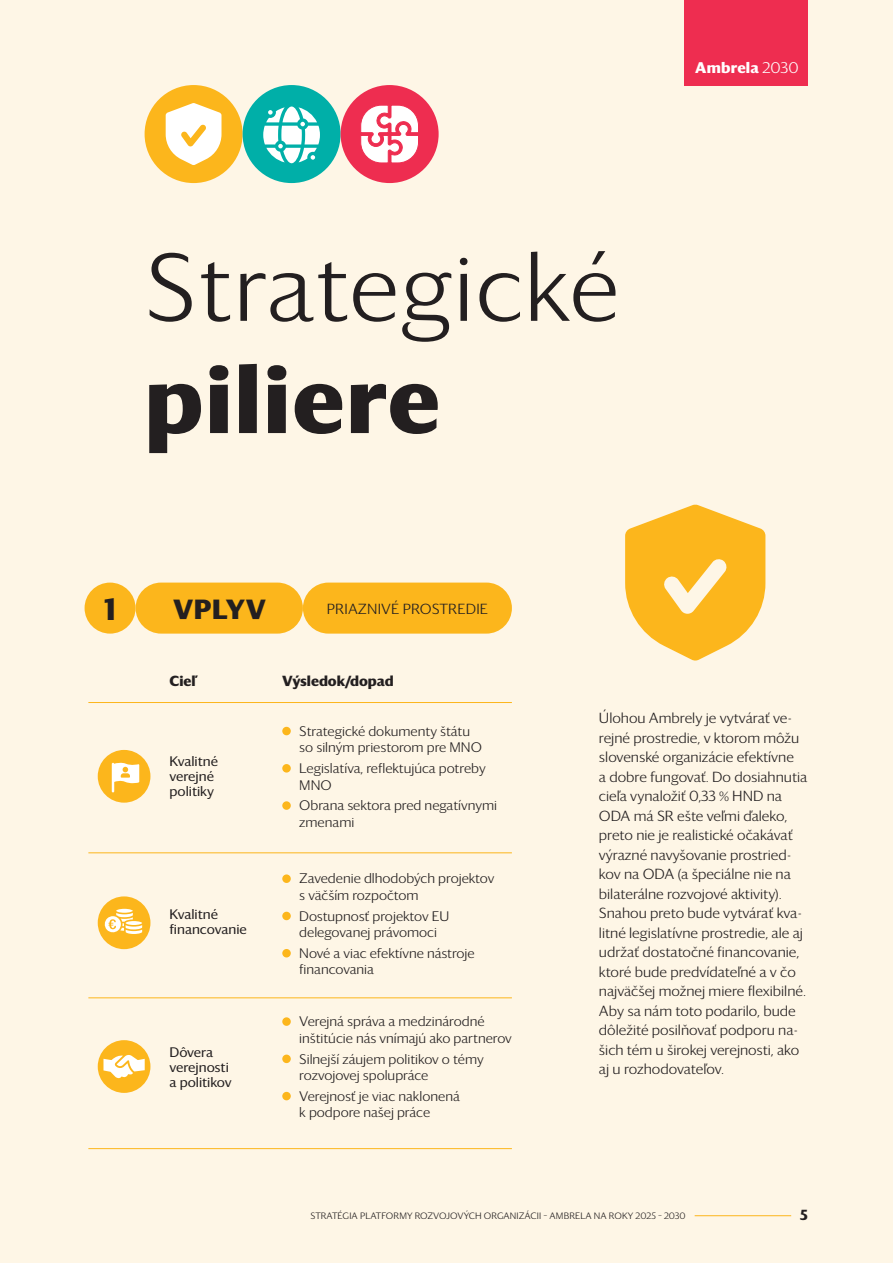
<style>
.page{position:relative;width:893px;height:1263px;background:#fef6e6}
.page>*{position:absolute;margin:0;border:0;box-sizing:border-box;transform-origin:0 0}
.t1{font:300 93.45px/112.2px "Darby Sans";letter-spacing:.02em;color:#231f20}
.t2{font:700 30px "Darby Sans";color:#231f20}
.t3{font:700 27px "Darby Sans";letter-spacing:.02em;color:#231f20}
.t4{font:700 15px "Darby Sans";letter-spacing:.015em;color:#fff}
.Text{font:300 14.25px/19.5px "Darby Sans";color:#231f20}
.Text-2{font:700 14.25px "Darby Sans";color:#231f20}
.Text-3{font:300 13.5px/16.5px "Darby Sans";color:#231f20}
.Text-4{font:13.5px/15px "Darby Sans";color:#231f20}
.Text-5{font:300 9px "Darby Sans";letter-spacing:.01em;color:#231f20}
.s1{font-weight:300}
.s2{font-weight:700}
</style>
<div class="page">
<div style="left:136px;top:583px;width:167px;height:51px;background:#fcb61c;border-radius:26px"></div>
<div style="left:303px;top:583px;width:209px;height:51px;background:#fcb61c;border-radius:26px"></div>
<hr style="left:695px;top:1215px;width:96px;height:1px;background:#fcb61c">
<hr style="left:88px;top:702px;width:424px;height:1px;background:#fcb61c">
<hr style="left:88px;top:852px;width:424px;height:1px;background:#fcb61c">
<hr style="left:88px;top:997px;width:424px;height:1px;background:#fcb61c">
<hr style="left:88px;top:1148px;width:424px;height:1px;background:#fcb61c">
<div style="left:282px;top:727px;width:9px;height:8px;background:#fcb61c;border-radius:50%"></div>
<div style="left:282px;top:764px;width:9px;height:8px;background:#fcb61c;border-radius:50%"></div>
<div style="left:282px;top:801px;width:9px;height:9px;background:#fcb61c;border-radius:50%"></div>
<div style="left:282px;top:874px;width:9px;height:9px;background:#fcb61c;border-radius:50%"></div>
<div style="left:282px;top:912px;width:9px;height:8px;background:#fcb61c;border-radius:50%"></div>
<div style="left:282px;top:949px;width:9px;height:8px;background:#fcb61c;border-radius:50%"></div>
<div style="left:282px;top:1017px;width:9px;height:9px;background:#fcb61c;border-radius:50%"></div>
<svg style="left:282px;top:1054px;width:9px;height:9px"></svg>
<div style="left:282px;top:1092px;width:9px;height:8px;background:#fcb61c;border-radius:50%"></div>
<div style="left:98px;top:750px;width:52px;height:53px;background:#fcb61c;border-radius:50%"></div>
<div style="left:98px;top:896px;width:52px;height:53px;background:#fcb61c;border-radius:50%"></div>
<div style="left:98px;top:1040px;width:52px;height:53px;background:#fcb61c;border-radius:50%"></div>
<svg style="left:104px;top:909px;width:38px;height:25px"></svg>
<svg style="left:112px;top:762px;width:27px;height:30px"></svg>
<svg style="left:103px;top:1055px;width:42px;height:23px"></svg>
<svg style="left:625px;top:504px;width:140px;height:157px"></svg>
<div style="left:85px;top:583px;width:51px;height:51px;background:#fcb61c;border-radius:50%"></div>
<div style="left:685px;top:0;width:123px;height:85px;background:#ee2d50"></div>
<div style="left:145px;top:85px;width:98px;height:98px;background:#fcb61c;border-radius:50%"></div>
<div style="left:243px;top:85px;width:98px;height:98px;background:#00afa8;border-radius:50%"></div>
<div style="left:341px;top:85px;width:98px;height:98px;background:#ee2d50;border-radius:50%"></div>
<svg style="left:166px;top:103px;width:55px;height:62px"></svg>
<svg style="left:263px;top:107px;width:57px;height:56px"></svg>
<svg style="left:360px;top:105px;width:59px;height:79px"></svg>
<p class="t4" style="left:695px;top:56px;width:105px">Ambrela <span class="s1">2030</span></p>
<p class="t1" style="left:145px;top:228px;width:476px">Strategické <span class="s2">piliere</span></p>
<p class="t2" style="left:105px;top:587px;width:13px">1</p>
<p class="t3" style="left:173px;top:588px;width:94px">VPLYV</p>
<p class="Text" style="left:327px;top:599px;width:163px">PRIAZNIVÉ PROSTREDIE</p>
<p class="Text-2" style="left:169px;top:670px;width:28px">Cieľ</p>
<p class="Text-2" style="left:282px;top:670px;width:113px">Výsledok/dopad</p>
<p class="Text-4" style="left:169px;top:753px;width:50px">Kvalitné verejné politiky</p>
<p class="Text-4" style="left:169px;top:906px;width:79px">Kvalitné financovanie</p>
<p class="Text-4" style="left:169px;top:1044px;width:64px">Dôvera verejnosti a politikov</p>
<p class="Text-3" style="left:299px;top:722px;width:184px">Strategické dokumenty štátu so silným priestorom pre MNO</p>
<p class="Text-3" style="left:299px;top:759px;width:188px">Legislatíva, reflektujúca potreby<br>MNO</p>
<p class="Text-3" style="left:299px;top:797px;width:199px">Obrana sektora pred negatívnymi zmenami</p>
<p class="Text-3" style="left:299px;top:870px;width:197px">Zavedenie dlhodobých projektov s väčším rozpočtom</p>
<p class="Text-3" style="left:299px;top:907px;width:152px">Dostupnosť projektov EU delegovanej právomoci</p>
<p class="Text-3" style="left:299px;top:944px;width:177px">Nové a viac efektívne nástroje financovania</p>
<p class="Text-3" style="left:299px;top:1013px;width:214px">Verejná správa a medzinárodné inštitúcie nás vnímajú ako partnerov</p>
<p class="Text-3" style="left:299px;top:1050px;width:186px">Silnejší záujem politikov o témy rozvojovej spolupráce</p>
<p class="Text-3" style="left:299px;top:1087px;width:162px">Verejnosť je viac naklonená k podpore našej práce</p>
<p class="Text" style="left:599px;top:708px;width:210px">Úlohou Ambrely je vytvárať ve&shy;rejné prostredie, v ktorom môžu slovenské organizácie efektívne<br>a dobre fungovať. Do dosiahnutia cieľa vynaložiť 0,33 % HND na<br>ODA má SR ešte veľmi ďaleko, preto nie je realistické očakávať výrazné navyšovanie prostried&shy;kov na ODA (a špeciálne nie na bilaterálne rozvojové aktivity).<br>Snahou preto bude vytvárať kva&shy;litné legislatívne prostredie, ale aj udržať dostatočné financovanie, ktoré bude predvídateľné a v čo najväčšej možnej miere flexibilné.<br>Aby sa nám toto podarilo, bude dôležité posilňovať podporu na&shy;šich tém u širokej verejnosti, ako aj u rozhodovateľov.</p>
<p class="Text-5" style="left:310px;top:1209px;width:377px">STRATÉGIA PLATFORMY ROZVOJOVÝCH ORGANIZÁCII – AMBRELA NA ROKY 2025 – 2030</p>
<p class="Text-2" style="left:800px;top:1204px;width:9px">5</p>
</div>
